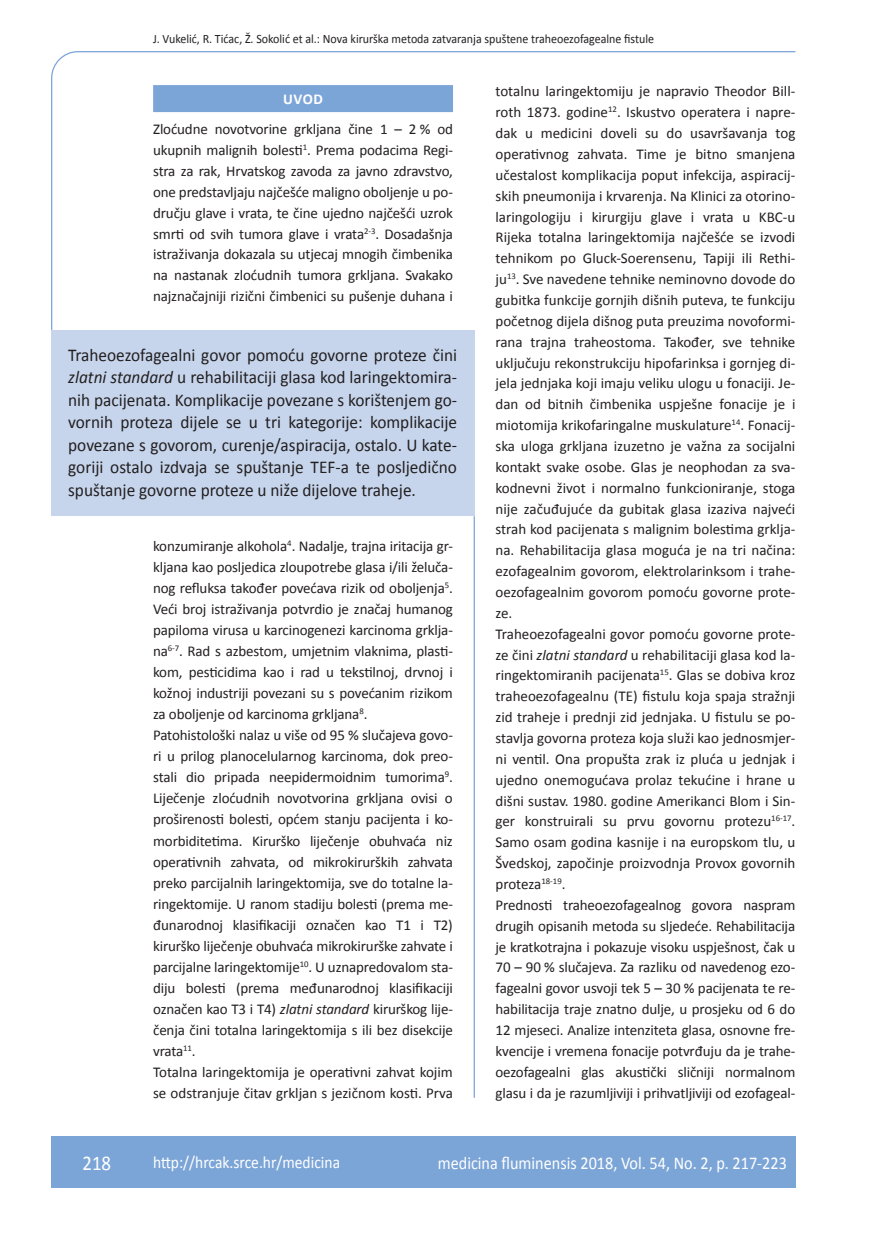
<style>
.page{position:relative;width:872px;height:1234px;background:#fff}
.page>*{position:absolute;margin:0;border:0;box-sizing:border-box;transform-origin:0 0}
.t1{font:21px "Calibri";color:#fff;scale:.9 1}
.t2{font:18px/22.5px "Calibri";color:#231f20;text-align:justify;scale:.96 1}
.t3{font:18px "Calibri";color:#fff;scale:.9 1}
.t4{font:17.25px "Calibri";color:#fff;scale:.9 1}
.t5{font:15px/20.9px "Calibri";letter-spacing:-.01em;color:#231f20}
.t6{font:700 15px "Calibri";color:#fff}
.t7{font:12.75px "Calibri";color:#231f20;scale:.94 1}
.s1{font-style:italic}
</style>
<div class="page">
<svg style="left:51px;top:51px;width:745px;height:281px"></svg>
<hr style="left:473px;top:516px;width:2px;height:581px;background:#7ca5d7">
<div style="left:51px;top:1135px;width:744px;height:51px;background:#7ca5d7"></div>
<div style="left:153px;top:85px;width:300px;height:27px;background:#7ca5d7"></div>
<div style="left:51px;top:330px;width:423px;height:185px;background:#c6d5ec"></div>
<p class="t7" style="left:153px;top:30px;width:534px">J. Vukelić, R. Tićac, Ž. Sokolić et al.: Nova kirurška metoda zatvaranja spuštene traheoezofagealne fistule</p>
<p class="t6" style="left:283px;top:90px;width:41px">UVOD</p>
<p class="t5" style="left:153px;top:118px;width:301px;text-align:justify">Zloćudne novotvorine grkljana čine 1 – 2 % od ukupnih malignih bolesti<sup>1</sup>. Prema podacima Regi&shy;stra za rak, Hrvatskog zavoda za javno zdravstvo, one predstavljaju najčešće maligno oboljenje u po&shy;dručju glave i vrata, te čine ujedno najčešći uzrok smrti od svih tumora glave i vrata<sup>2-3</sup>. Dosadašnja istraživanja dokazala su utjecaj mnogih čimbenika na nastanak zloćudnih tumora grkljana. Svakako najznačajniji rizični čimbenici su pušenje duhana i</p>
<p class="t2" style="left:68px;top:342px;width:407px">Traheoezofagealni govor pomoću govorne proteze čini <span class="s1">zlatni standard</span> u rehabilitaciji glasa kod laringektomira&shy;nih pacijenata. Komplikacije povezane s korištenjem go&shy;vornih proteza dijele se u tri kategorije: komplikacije povezane s govorom, curenje/aspiracija, ostalo. U kate&shy;goriji ostalo izdvaja se spuštanje TEF-a te posljedično spuštanje govorne proteze u niže dijelove traheje.</p>
<p class="t5" style="left:153px;top:535px;width:301px">konzumiranje alkohola<sup>4</sup>. Nadalje, trajna iritacija gr&shy;kljana kao posljedica zloupotrebe glasa i/ili želuča&shy;nog refluksa također povećava rizik od oboljenja<sup>5</sup>.<br>Veći broj istraživanja potvrdio je značaj humanog papiloma virusa u karcinogenezi karcinoma grklja&shy;na<sup>6-7</sup>. Rad s azbestom, umjetnim vlaknima, plasti&shy;kom, pesticidima kao i rad u tekstilnoj, drvnoj i kožnoj industriji povezani su s povećanim rizikom za oboljenje od karcinoma grkljana<sup>8</sup>.<br>Patohistološki nalaz u više od 95 % slučajeva govo&shy;ri u prilog planocelularnog karcinoma, dok preo&shy;stali dio pripada neepidermoidnim tumorima<sup>9</sup>.<br>Liječenje zloćudnih novotvorina grkljana ovisi o proširenosti bolesti, općem stanju pacijenta i ko&shy;morbiditetima. Kirurško liječenje obuhvaća niz operativnih zahvata, od mikrokirurških zahvata preko parcijalnih laringektomija, sve do totalne la&shy;ringektomije. U ranom stadiju bolesti (prema me&shy;đunarodnoj klasifikaciji označen kao T1 i T2) kirurško liječenje obuhvaća mikrokirurške zahvate i parcijalne laringektomije<sup>10</sup>. U uznapredovalom sta&shy;diju bolesti (prema međunarodnoj klasifikaciji označen kao T3 i T4) <span class="s1">zlatni standard</span> kirurškog lije&shy;čenja čini totalna laringektomija s ili bez disekcije vrata<sup>11</sup>.<br>Totalna laringektomija je operativni zahvat kojim se odstranjuje čitav grkljan s jezičnom kosti. Prva</p>
<p class="t5" style="left:495px;top:80px;width:301px">totalnu laringektomiju je napravio Theodor Bill&shy;roth 1873. godine<sup>12</sup>. Iskustvo operatera i napre&shy;dak u medicini doveli su do usavršavanja tog operativnog zahvata. Time je bitno smanjena učestalost komplikacija poput infekcija, aspiracij&shy;skih pneumonija i krvarenja. Na Klinici za otorino&shy;laringologiju i kirurgiju glave i vrata u KBC-u Rijeka totalna laringektomija najčešće se izvodi tehnikom po Gluck-Soerensenu, Tapiji ili Rethi&shy;ju<sup>13</sup>. Sve navedene tehnike neminovno dovode do gubitka funkcije gornjih dišnih puteva, te funkciju početnog dijela dišnog puta preuzima novoformi&shy;rana trajna traheostoma. Također, sve tehnike uključuju rekonstrukciju hipofarinksa i gornjeg di&shy;jela jednjaka koji imaju veliku ulogu u fonaciji. Je&shy;dan od bitnih čimbenika uspješne fonacije je i miotomija krikofaringalne muskulature<sup>14</sup>. Fonacij&shy;ska uloga grkljana izuzetno je važna za socijalni kontakt svake osobe. Glas je neophodan za sva&shy;kodnevni život i normalno funkcioniranje, stoga nije začuđujuće da gubitak glasa izaziva najveći strah kod pacijenata s malignim bolestima grklja&shy;na. Rehabilitacija glasa moguća je na tri načina: ezofagealnim govorom, elektrolarinksom i trahe&shy;oezofagealnim govorom pomoću govorne prote&shy;ze.<br>Traheoezofagealni govor pomoću govorne prote&shy;ze čini <span class="s1">zlatni standard</span> u rehabilitaciji glasa kod la&shy;ringektomiranih pacijenata<sup>15</sup>. Glas se dobiva kroz traheoezofagealnu (TE) fistulu koja spaja stražnji zid traheje i prednji zid jednjaka. U fistulu se po&shy;stavlja govorna proteza koja služi kao jednosmjer&shy;ni ventil. Ona propušta zrak iz pluća u jednjak i ujedno onemogućava prolaz tekućine i hrane u dišni sustav. 1980. godine Amerikanci Blom i Sin&shy;ger konstruirali su prvu govornu protezu<sup>16-17</sup>.<br>Samo osam godina kasnije i na europskom tlu, u Švedskoj, započinje proizvodnja Provox govornih proteza<sup>18-19</sup>.<br>Prednosti traheoezofagealnog govora naspram drugih opisanih metoda su sljedeće. Rehabilitacija je kratkotrajna i pokazuje visoku uspješnost, čak u 70 – 90 % slučajeva. Za razliku od navedenog ezo&shy;fagealni govor usvoji tek 5 – 30 % pacijenata te re&shy;habilitacija traje znatno dulje, u prosjeku od 6 do 12 mjeseci. Analize intenziteta glasa, osnovne fre&shy;kvencije i vremena fonacije potvrđuju da je trahe&shy;oezofagealni glas akustički sličniji normalnom glasu i da je razumljiviji i prihvatljiviji od ezofageal-</p>
<h1 class="t1" style="left:82px;top:1149px;width:33px">218</h1>
<p class="t4" style="left:153px;top:1150px;width:209px">http://hrcak.srce.hr/medicina</p>
<p class="t3" style="left:438px;top:1151px;width:389px">medicina fluminensis 2018, Vol. 54, No. 2, p. 217-223</p>
</div>
